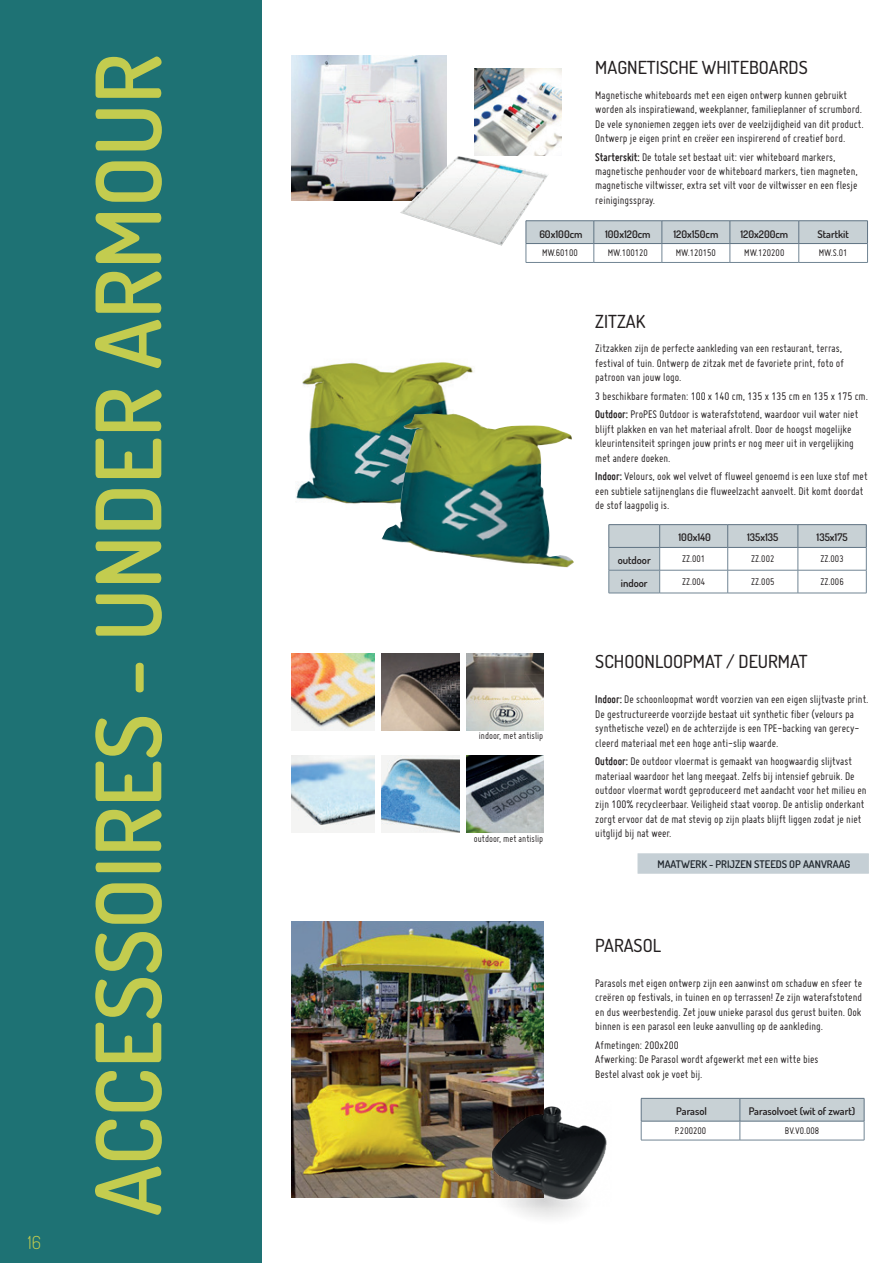
<style>
.page{position:relative;width:893px;height:1263px;background:#fff}
.page>*{position:absolute;margin:0;border:0;box-sizing:border-box;transform-origin:0 0}
.t1{font:600 90px "Dosis";color:#c3cc4f}
.t2{font:500 18px "Dosis";color:#231f20}
.t3{font:300 18px "Dosis";color:#c3cc4e}
.t4{font:12px/14.4px "Miso";color:#231f20}
.t5{font:600 10.5px "Dosis";color:#231f20}
.t6{font:10.5px "Miso";color:#231f20}
.s1{font-weight:700}
</style>
<div class="page">
<div style="left:0;top:0;width:261px;height:1263px;background:#1e7274"></div>
<hr style="left:526px;top:220px;width:68px;height:1px;background:#5f7383">
<hr style="left:594px;top:220px;width:68px;height:1px;background:#5f7383">
<hr style="left:662px;top:220px;width:68px;height:1px;background:#5f7383">
<hr style="left:730px;top:220px;width:69px;height:1px;background:#5f7383">
<hr style="left:799px;top:220px;width:69px;height:1px;background:#5f7383">
<svg style="left:526px;top:221px;width:342px;height:41px"></svg>
<hr style="left:526px;top:262px;width:68px;height:1px;background:#718594">
<hr style="left:594px;top:262px;width:68px;height:1px;background:#718594">
<hr style="left:662px;top:262px;width:68px;height:1px;background:#718594">
<hr style="left:730px;top:262px;width:69px;height:1px;background:#718594">
<hr style="left:799px;top:262px;width:69px;height:1px;background:#718594">
<img style="left:296px;top:362px;width:177px;height:142px">
<div style="left:638px;top:854px;width:230px;height:19px;background:#c5cfd5"></div>
<img style="left:291px;top:653px;width:83px;height:77px">
<img style="left:466px;top:653px;width:77px;height:77px">
<img style="left:382px;top:653px;width:78px;height:77px">
<img style="left:291px;top:921px;width:252px;height:276px">
<img style="left:291px;top:56px;width:156px;height:145px">
<img style="left:400px;top:156px;width:149px;height:90px">
<img style="left:475px;top:69px;width:86px;height:87px">
<hr style="left:660px;top:524px;width:68px;height:1px;background:#5f7383">
<hr style="left:728px;top:524px;width:70px;height:1px;background:#5f7383">
<hr style="left:798px;top:524px;width:68px;height:1px;background:#5f7383">
<hr style="left:609px;top:593px;width:51px;height:1px;background:#718594">
<hr style="left:660px;top:593px;width:68px;height:1px;background:#718594">
<hr style="left:728px;top:593px;width:70px;height:1px;background:#718594">
<hr style="left:798px;top:593px;width:68px;height:1px;background:#718594">
<hr style="left:609px;top:524px;width:51px;height:1px;background:#5f7383">
<svg style="left:609px;top:525px;width:258px;height:68px"></svg>
<hr style="left:609px;top:547px;width:51px;height:1px;background:#5f7383">
<img style="left:382px;top:414px;width:192px;height:153px">
<img style="left:291px;top:755px;width:83px;height:77px">
<img style="left:466px;top:755px;width:77px;height:77px">
<img style="left:382px;top:755px;width:78px;height:77px">
<svg style="left:641px;top:1098px;width:224px;height:42px"></svg>
<hr style="left:641px;top:1140px;width:99px;height:1px;background:#718594">
<hr style="left:740px;top:1140px;width:124px;height:1px;background:#718594">
<img style="left:481px;top:1080px;width:126px;height:138px">
<h2 class="t3" style="left:28px;top:1229px;width:15px">16</h2>
<h1 class="t1" style="left:63px;top:1216px;width:1163px;rotate:-90deg">ACCESSOIRES - UNDER ARMOUR</h1>
<h2 class="t2" style="left:595px;top:55px;width:214px">MAGNETISCHE WHITEBOARDS</h2>
<p class="t4" style="left:595px;top:88px;width:270px">Magnetische whiteboards met een eigen ontwerp kunnen gebruikt worden als inspiratiewand, weekplanner, familieplanner of scrumbord.<br>De vele synoniemen zeggen iets over de veelzijdigheid van dit product.<br>Ontwerp je eigen print en creëer een inspirerend of creatief bord.</p>
<p class="t4" style="left:595px;top:149px;width:264px"><span class="s1">Starterskit:</span> De totale set bestaat uit: vier whiteboard markers, magnetische penhouder voor de whiteboard markers, tien magneten, magnetische viltwisser, extra set vilt voor de viltwisser en een flesje reinigingsspray.</p>
<p class="t5" style="left:539px;top:226px;width:45px">60x100cm</p>
<p class="t5" style="left:605px;top:226px;width:47px">100x120cm</p>
<p class="t5" style="left:673px;top:226px;width:47px">120x150cm</p>
<p class="t5" style="left:740px;top:226px;width:49px">120x200cm</p>
<p class="t5" style="left:817px;top:226px;width:33px">Startkit</p>
<p class="t6" style="left:542px;top:247px;width:37px">MW.60100</p>
<p class="t6" style="left:608px;top:247px;width:42px">MW.100120</p>
<p class="t6" style="left:676px;top:247px;width:42px">MW.120150</p>
<p class="t6" style="left:744px;top:247px;width:42px">MW.120200</p>
<p class="t6" style="left:819px;top:247px;width:30px">MW.S.01</p>
<h2 class="t2" style="left:595px;top:308px;width:52px">ZITZAK</h2>
<p class="t4" style="left:595px;top:341px;width:250px">Zitzakken zijn de perfecte aankleding van een restaurant, terras, festival of tuin. Ontwerp de zitzak met de favoriete print, foto of patroon van jouw logo.</p>
<p class="t4" style="left:595px;top:386px;width:274px;line-height:18.6px">3 beschikbare formaten: 100 x 140 cm, 135 x 135 cm en 135 x 175 cm.<br><span class="s1">Outdoor:</span> ProPES Outdoor is waterafstotend, waardoor vuil water niet</p>
<p class="t4" style="left:595px;top:422px;width:260px">blijft plakken en van het materiaal afrolt. Door de hoogst mogelijke kleurintensiteit springen jouw prints er nog meer uit in vergelijking met andere doeken.</p>
<p class="t4" style="left:595px;top:469px;width:274px"><span class="s1">Indoor:</span> Velours, ook wel velvet of fluweel genoemd is een luxe stof met een subtiele satijnenglans die fluweelzacht aanvoelt. Dit komt doordat de stof laagpolig is.</p>
<p class="t5" style="left:678px;top:530px;width:34px">100x140</p>
<p class="t5" style="left:747px;top:530px;width:33px">135x135</p>
<p class="t5" style="left:816px;top:530px;width:33px">135x175</p>
<p class="t5" style="left:618px;top:553px;width:35px">outdoor</p>
<p class="t6" style="left:682px;top:553px;width:25px">ZZ.001</p>
<p class="t6" style="left:751px;top:553px;width:25px">ZZ.002</p>
<p class="t6" style="left:820px;top:553px;width:25px">ZZ.003</p>
<p class="t5" style="left:621px;top:575px;width:28px">indoor</p>
<p class="t6" style="left:682px;top:576px;width:25px">ZZ.004</p>
<p class="t6" style="left:751px;top:576px;width:25px">ZZ.005</p>
<p class="t6" style="left:820px;top:576px;width:25px">ZZ.006</p>
<h2 class="t2" style="left:595px;top:648px;width:214px">SCHOONLOOPMAT / DEURMAT</h2>
<p class="t4" style="left:595px;top:692px;width:275px"><span class="s1">Indoor:</span> De schoonloopmat wordt voorzien van een eigen slijtvaste print.<br>De gestructureerde voorzijde bestaat uit synthetic fiber (velours pa synthetische vezel) en de achterzijde is een TPE-backing van gerecy&shy;cleerd materiaal met een hoge anti-slip waarde.</p>
<p class="t4" style="left:595px;top:754px;width:273px"><span class="s1">Outdoor:</span> De outdoor vloermat is gemaakt van hoogwaardig slijtvast materiaal waardoor het lang meegaat. Zelfs bij intensief gebruik. De outdoor vloermat wordt geproduceerd met aandacht voor het milieu en zijn 100% recycleerbaar. Veiligheid staat voorop. De antislip onderkant zorgt ervoor dat de mat stevig op zijn plaats blijft liggen zodat je niet uitglijd bij nat weer.</p>
<p class="t5" style="left:657px;top:856px;width:194px">MAATWERK - PRIJZEN STEEDS OP AANVRAAG</p>
<p class="t6" style="left:479px;top:730px;width:66px">indoor, met antislip</p>
<p class="t6" style="left:474px;top:833px;width:71px">outdoor, met antislip</p>
<h2 class="t2" style="left:595px;top:932px;width:67px">PARASOL</h2>
<p class="t4" style="left:595px;top:976px;width:268px;text-align:justify">Parasols met eigen ontwerp zijn een aanwinst om schaduw en sfeer te creëren op festivals, in tuinen en op terrassen! Ze zijn waterafstotend en dus weerbestendig. Zet jouw unieke parasol dus gerust buiten. Ook binnen is een parasol een leuke aanvulling op de aankleding.</p>
<p class="t4" style="left:595px;top:1038px;width:225px">Afmetingen: 200x200<br>Afwerking: De Parasol wordt afgewerkt met een witte bies<br>Bestel alvast ook je voet bij.</p>
<p class="t5" style="left:676px;top:1104px;width:32px">Parasol</p>
<p class="t5" style="left:749px;top:1104px;width:108px">Parasolvoet (wit of zwart)</p>
<p class="t6" style="left:675px;top:1125px;width:33px">P.200200</p>
<p class="t6" style="left:785px;top:1125px;width:36px">BV.VO.008</p>
</div>
